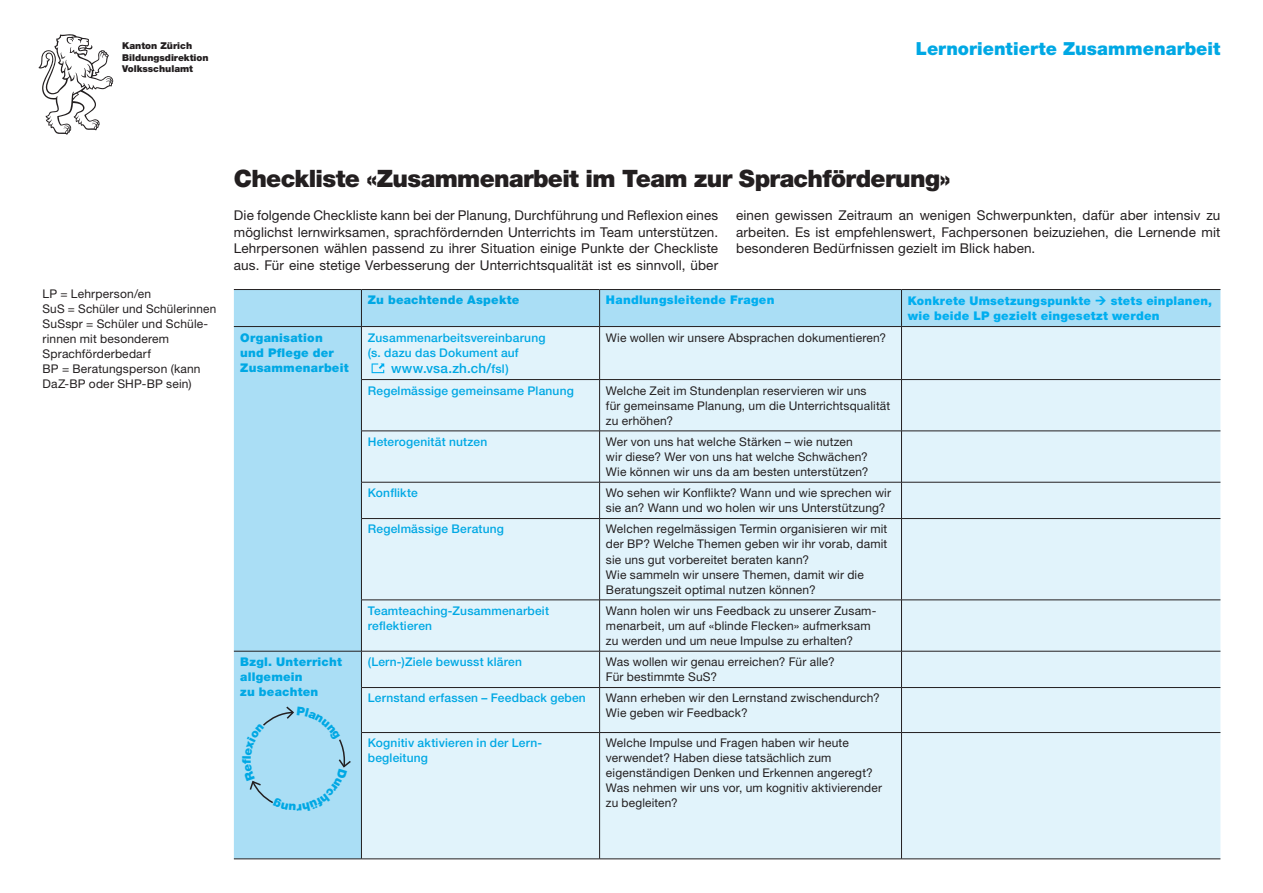
<style>
.page{position:relative;width:1263px;height:893px;background:#fff}
.page>*{position:absolute;margin:0;border:0;box-sizing:border-box;transform-origin:0 0}
.t1{font:900 24px "Helvetica Neue LT Std";letter-spacing:-.025em;color:#231f20}
.t2{font:900 18px "Helvetica Neue LT Std";letter-spacing:.005em;color:#00a8e4}
.t3{font:13.5px/16.5px "Helvetica Neue LT Std";letter-spacing:.01em;color:#231f20;text-align:justify}
.t4{font:500 13.5px "Helvetica Neue LT Std";letter-spacing:.015em;color:#00a8e4}
.t5{font:12px/15px "Helvetica Neue LT Std";letter-spacing:.015em;color:#231f20}
.t6{font:500 12px/15px "Helvetica Neue LT Std";letter-spacing:.015em;color:#00a8e4}
.t7{font:900 12px/15px "Helvetica Neue LT Std";letter-spacing:.02em;color:#00aeef}
.t8{font:900 12px/15px "Helvetica Neue LT Std";letter-spacing:.02em;color:#00a8e4}
.t9{font:900 9.45px/11.4px "Helvetica Neue LT Std";color:#231f20}
.s1{font-size:12px}
</style>
<div class="page">
<div style="left:234px;top:290px;width:986px;height:569px;background:#aadef5"></div>
<div style="left:362px;top:327px;width:858px;height:532px;background:#e1f3fb"></div>
<hr style="left:234px;top:289px;width:127px;height:1px;background:#231f20">
<hr style="left:361px;top:289px;width:239px;height:1px;background:#231f20">
<hr style="left:600px;top:289px;width:301px;height:1px;background:#231f20">
<hr style="left:901px;top:289px;width:319px;height:1px;background:#231f20">
<hr style="left:234px;top:326px;width:127px;height:1px;background:#231f20">
<hr style="left:362px;top:326px;width:237px;height:1px;background:#231f20">
<hr style="left:600px;top:326px;width:301px;height:1px;background:#231f20">
<hr style="left:902px;top:326px;width:318px;height:1px;background:#231f20">
<hr style="left:361px;top:379px;width:239px;height:1px;background:#231f20">
<hr style="left:600px;top:379px;width:301px;height:1px;background:#231f20">
<hr style="left:901px;top:379px;width:319px;height:1px;background:#231f20">
<hr style="left:361px;top:431px;width:239px;height:1px;background:#231f20">
<hr style="left:600px;top:431px;width:301px;height:1px;background:#231f20">
<hr style="left:901px;top:431px;width:319px;height:1px;background:#231f20">
<hr style="left:361px;top:482px;width:239px;height:1px;background:#231f20">
<hr style="left:600px;top:482px;width:301px;height:1px;background:#231f20">
<hr style="left:901px;top:482px;width:319px;height:1px;background:#231f20">
<hr style="left:361px;top:518px;width:239px;height:1px;background:#231f20">
<hr style="left:600px;top:518px;width:301px;height:1px;background:#231f20">
<hr style="left:901px;top:518px;width:319px;height:1px;background:#231f20">
<hr style="left:361px;top:600px;width:239px;height:1px;background:#231f20">
<hr style="left:600px;top:600px;width:301px;height:1px;background:#231f20">
<hr style="left:901px;top:600px;width:319px;height:1px;background:#231f20">
<hr style="left:234px;top:651px;width:127px;height:1px;background:#231f20">
<hr style="left:361px;top:651px;width:239px;height:1px;background:#231f20">
<hr style="left:600px;top:651px;width:301px;height:1px;background:#231f20">
<hr style="left:901px;top:651px;width:319px;height:1px;background:#231f20">
<hr style="left:361px;top:687px;width:239px;height:1px;background:#231f20">
<hr style="left:600px;top:687px;width:301px;height:1px;background:#231f20">
<hr style="left:901px;top:687px;width:319px;height:1px;background:#231f20">
<hr style="left:361px;top:732px;width:239px;height:1px;background:#231f20">
<hr style="left:600px;top:732px;width:301px;height:1px;background:#231f20">
<hr style="left:901px;top:732px;width:319px;height:1px;background:#231f20">
<hr style="left:234px;top:859px;width:127px;height:1px;background:#231f20">
<hr style="left:361px;top:859px;width:239px;height:1px;background:#231f20">
<hr style="left:600px;top:859px;width:301px;height:1px;background:#231f20">
<hr style="left:901px;top:859px;width:319px;height:1px;background:#231f20">
<hr style="left:361px;top:290px;width:1px;height:37px;background:#231f20">
<hr style="left:599px;top:290px;width:1px;height:37px;background:#231f20">
<hr style="left:361px;top:327px;width:1px;height:52px;background:#231f20">
<hr style="left:599px;top:327px;width:1px;height:52px;background:#231f20">
<hr style="left:361px;top:380px;width:1px;height:51px;background:#231f20">
<hr style="left:599px;top:380px;width:1px;height:51px;background:#231f20">
<hr style="left:361px;top:431px;width:1px;height:51px;background:#231f20">
<hr style="left:599px;top:431px;width:1px;height:51px;background:#231f20">
<hr style="left:361px;top:482px;width:1px;height:36px;background:#231f20">
<hr style="left:599px;top:482px;width:1px;height:36px;background:#231f20">
<hr style="left:361px;top:519px;width:1px;height:81px;background:#231f20">
<hr style="left:599px;top:519px;width:1px;height:81px;background:#231f20">
<hr style="left:361px;top:600px;width:1px;height:51px;background:#231f20">
<hr style="left:599px;top:600px;width:1px;height:51px;background:#231f20">
<hr style="left:361px;top:651px;width:1px;height:36px;background:#231f20">
<hr style="left:599px;top:651px;width:1px;height:36px;background:#231f20">
<hr style="left:361px;top:688px;width:1px;height:44px;background:#231f20">
<hr style="left:599px;top:688px;width:1px;height:44px;background:#231f20">
<hr style="left:361px;top:733px;width:1px;height:126px;background:#231f20">
<hr style="left:599px;top:733px;width:1px;height:126px;background:#231f20">
<hr style="left:901px;top:290px;width:1px;height:37px;background:#231f20">
<hr style="left:901px;top:327px;width:1px;height:52px;background:#231f20">
<hr style="left:901px;top:380px;width:1px;height:51px;background:#231f20">
<hr style="left:901px;top:431px;width:1px;height:51px;background:#231f20">
<hr style="left:901px;top:482px;width:1px;height:36px;background:#231f20">
<hr style="left:901px;top:519px;width:1px;height:81px;background:#231f20">
<hr style="left:901px;top:600px;width:1px;height:51px;background:#231f20">
<hr style="left:901px;top:651px;width:1px;height:36px;background:#231f20">
<hr style="left:901px;top:688px;width:1px;height:44px;background:#231f20">
<hr style="left:901px;top:733px;width:1px;height:126px;background:#231f20">
<svg style="left:372px;top:363px;width:12px;height:10px"></svg>
<svg style="left:38px;top:34px;width:75px;height:101px"></svg>
<svg style="left:1096px;top:296px;width:10px;height:9px"></svg>
<div style="left:242px;top:705px;width:110px;height:107px;background:#aadef5"></div>
<p class="t9" style="left:122px;top:40px;width:88px">Kanton Zürich<br>Bildungsdirektion<br>Volksschulamt</p>
<h2 class="t2" style="left:916px;top:38px;width:306px">Lernorientierte Zusammenarbeit</h2>
<p class="t5" style="left:43px;top:286px;width:175px">LP = Lehrperson/en<br>SuS = Schüler und Schülerinnen<br>SuSspr = Schüler und Schüle&shy;rinnen mit besonderem<br>Sprachförderbedarf<br>BP = Beratungsperson (kann<br>DaZ-BP oder SHP-BP sein)</p>
<h1 class="t1" style="left:234px;top:164px;width:718px">Checkliste «Zusammenarbeit im Team zur Sprachförderung»</h1>
<p class="t3" style="left:234px;top:207px;width:486px">Die folgende Checkliste kann bei der Planung, Durchführung und Reflexion eines möglichst lernwirksamen, sprachfördernden Unterrichts im Team unterstützen.<br>Lehrpersonen wählen passend zu ihrer Situation einige Punkte der Checkliste aus. Für eine stetige Verbesserung der Unterrichtsqualität ist es sinnvoll, über</p>
<p class="t3" style="left:736px;top:207px;width:486px">einen gewissen Zeitraum an wenigen Schwerpunkten, dafür aber intensiv zu arbeiten. Es ist empfehlenswert, Fachpersonen beizuziehen, die Lernende mit besonderen Bedürfnissen gezielt im Blick haben.</p>
<p class="t8" style="left:368px;top:293px;width:153px">Zu beachtende Aspekte</p>
<p class="t7" style="left:606px;top:293px;width:170px">Handlungsleitende Fragen</p>
<p class="t7" style="left:908px;top:293px;width:185px">Konkrete Umsetzungspunkte</p>
<p class="t7" style="left:908px;top:293px;width:306px;text-indent:203px">stets einplanen, wie beide LP gezielt eingesetzt werden</p>
<p class="t8" style="left:240px;top:330px;width:110px">Organisation und Pflege der<br>Zusammenarbeit</p>
<p class="t6" style="left:368px;top:330px;width:179px">Zusammenarbeitsvereinbarung (s. dazu das Dokument auf</p>
<p class="t4" style="left:391px;top:360px;width:119px">www.vsa.zh.ch/<span class="s1">fsl)</span></p>
<p class="t5" style="left:606px;top:330px;width:282px">Wie wollen wir unsere Absprachen dokumentieren?</p>
<p class="t6" style="left:368px;top:383px;width:208px">Regelmässige gemeinsame Planung</p>
<p class="t5" style="left:606px;top:383px;width:286px">Welche Zeit im Stundenplan reservieren wir uns<br>für gemeinsame Planung, um die Unterrichtsqualität zu erhöhen?</p>
<p class="t6" style="left:368px;top:434px;width:121px">Heterogenität nutzen</p>
<p class="t5" style="left:606px;top:434px;width:264px">Wer von uns hat welche Stärken – wie nutzen wir diese? Wer von uns hat welche Schwächen?<br>Wie können wir uns da am besten unterstützen?</p>
<p class="t6" style="left:368px;top:485px;width:52px">Konflikte</p>
<p class="t5" style="left:606px;top:485px;width:287px">Wo sehen wir Konflikte? Wann und wie sprechen wir sie an? Wann und wo holen wir uns Unterstützung?</p>
<p class="t6" style="left:368px;top:522px;width:138px">Regelmässige Beratung</p>
<p class="t5" style="left:606px;top:522px;width:283px">Welchen regelmässigen Termin organisieren wir mit der BP? Welche Themen geben wir ihr vorab, damit sie uns gut vorbereitet beraten kann?<br>Wie sammeln wir unsere Themen, damit wir die Beratungszeit optimal nutzen können?</p>
<p class="t6" style="left:368px;top:603px;width:183px">Teamteaching-Zusammenarbeit reflektieren</p>
<p class="t5" style="left:606px;top:603px;width:272px">Wann holen wir uns Feedback zu unserer Zusam&shy;menarbeit, um auf «blinde Flecken» aufmerksam zu werden und um neue Impulse zu erhalten?</p>
<p class="t8" style="left:240px;top:654px;width:103px">Bzgl. Unterricht allgemein<br>zu beachten</p>
<p class="t6" style="left:368px;top:654px;width:156px">(Lern-)Ziele bewusst klären</p>
<p class="t5" style="left:606px;top:654px;width:230px">Was wollen wir genau erreichen? Für alle?<br>Für bestimmte SuS?</p>
<p class="t6" style="left:368px;top:691px;width:219px">Lernstand erfassen – Feedback geben</p>
<p class="t5" style="left:606px;top:690px;width:275px">Wann erheben wir den Lernstand zwischendurch?<br>Wie geben wir Feedback?</p>
<p class="t6" style="left:368px;top:736px;width:175px">Kognitiv aktivieren in der Lern&shy;begleitung</p>
<p class="t5" style="left:606px;top:735px;width:278px">Welche Impulse und Fragen haben wir heute verwendet? Haben diese tatsächlich zum eigenständigen Denken und Erkennen angeregt?<br>Was nehmen wir uns vor, um kognitiv aktivierender zu begleiten?</p>
</div>
